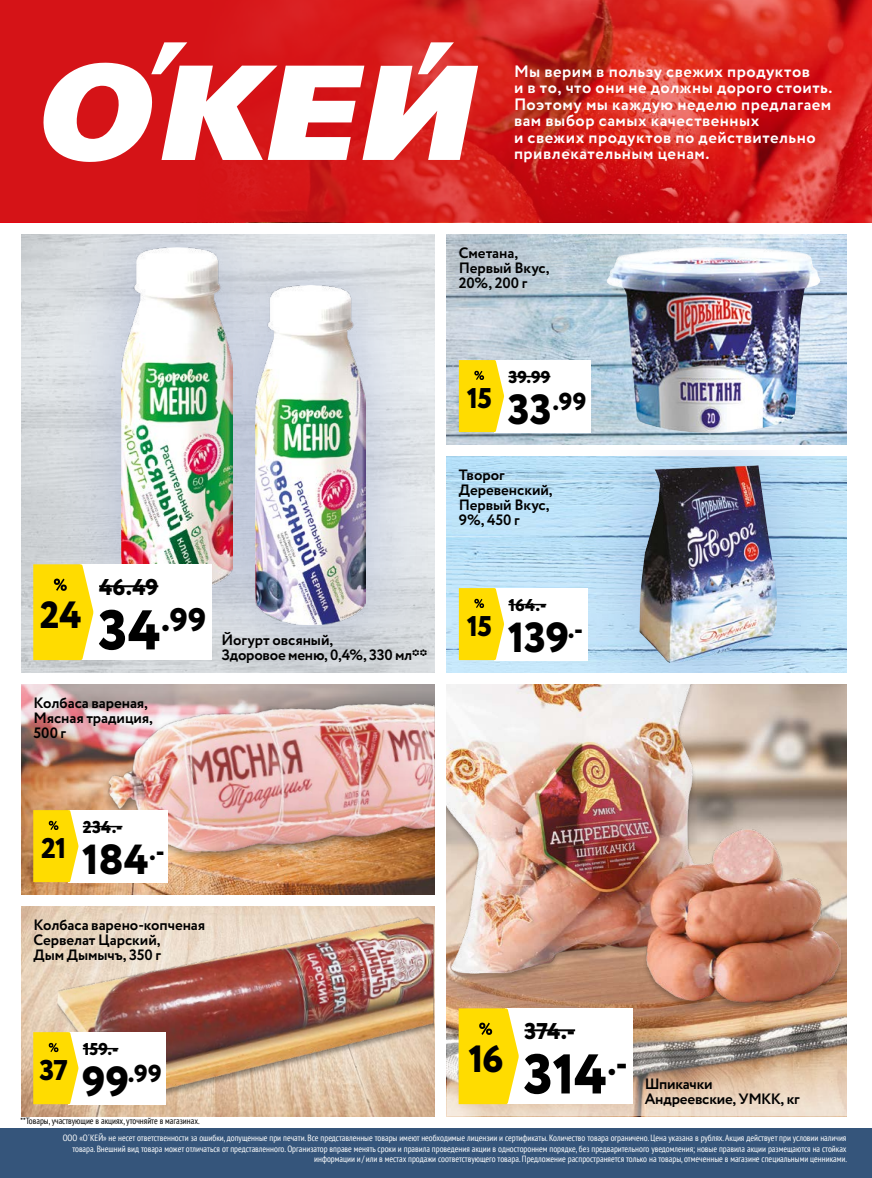
<style>
.page{position:relative;width:872px;height:1178px;background:#fff}
.page>*{position:absolute;margin:0;border:0;box-sizing:border-box;transform-origin:0 0}
.t1{font:800 55.8px "Circe";color:#000}
.t2{font:800 42px "Circe";letter-spacing:-.01em;color:#000}
.t3{font:800 37.95px "Circe";color:#000}
.t4{font:800 32.55px "Circe";color:#000}
.t5{font:800 28.5px "Circe";letter-spacing:-.02em;color:#000}
.t6{font:800 24.45px "Circe";color:#000}
.t7{font:800 22.8px "Circe";letter-spacing:-.01em;color:#000}
.t8{font:800 17.1px "Circe";letter-spacing:.01em;color:#000}
.t9{font:700 16.5px/16.5px "Circe";letter-spacing:.03em;color:#fff}
.t10{font:700 15px/15px "Circe";letter-spacing:-.005em;color:#000}
.t11{font:condensed 9px/10.5px "PT Sans";color:#fff;text-align:right}
.t12{font:condensed 9px "PT Sans";color:#000}
.s1{font-size:42px}
.s2{font-size:55.8px}
</style>
<div class="page">
<img style="left:21px;top:780px;width:414px;height:114px">
<img style="left:21px;top:234px;width:414px;height:438px">
<img style="left:447px;top:234px;width:399px;height:210px">
<img style="left:447px;top:456px;width:122px;height:216px">
<img style="left:21px;top:684px;width:81px;height:96px">
<img style="left:102px;top:684px;width:333px;height:194px">
<img style="left:21px;top:906px;width:414px;height:210px">
<div style="left:446px;top:684px;width:398px;height:327px;background:#000;opacity:.23"></div>
<img style="left:446px;top:684px;width:394px;height:319px">
<img style="left:49px;top:906px;width:384px;height:210px">
<div style="left:50px;top:234px;width:254px;height:425px;background:#455ba6;opacity:.3"></div>
<img style="left:122px;top:248px;width:62px;height:316px">
<div style="left:184px;top:234px;width:249px;height:438px;background:#455ba6;opacity:.3"></div>
<img style="left:255px;top:285px;width:110px;height:339px">
<div style="left:569px;top:450px;width:277px;height:222px;background:#455ba6;opacity:.3"></div>
<img style="left:639px;top:465px;width:138px;height:198px">
<img style="left:606px;top:247px;width:215px;height:186px">
<svg style="left:446px;top:1008px;width:400px;height:108px"></svg>
<div style="left:0;top:1128px;width:872px;height:50px;background:#35557b"></div>
<div style="left:494px;top:588px;width:93px;height:72px;background:#fff"></div>
<hr style="left:508px;top:604px;width:38px;height:1px;background:#000">
<svg style="left:459px;top:588px;width:45px;height:72px"></svg>
<div style="left:494px;top:360px;width:96px;height:72px;background:#fff"></div>
<hr style="left:508px;top:376px;width:42px;height:1px;background:#000">
<svg style="left:459px;top:360px;width:45px;height:72px"></svg>
<div style="left:506px;top:1008px;width:126px;height:96px;background:#fff"></div>
<hr style="left:524px;top:1029px;width:51px;height:2px;background:#000">
<svg style="left:458px;top:1008px;width:61px;height:96px"></svg>
<div style="left:80px;top:564px;width:132px;height:96px;background:#fff"></div>
<hr style="left:99px;top:585px;width:59px;height:2px;background:#000">
<svg style="left:33px;top:564px;width:60px;height:96px"></svg>
<div style="left:69px;top:810px;width:99px;height:72px;background:#fff"></div>
<hr style="left:83px;top:826px;width:39px;height:1px;background:#000">
<svg style="left:33px;top:810px;width:45px;height:72px"></svg>
<div style="left:69px;top:1032px;width:97px;height:72px;background:#fff"></div>
<hr style="left:83px;top:1048px;width:35px;height:1px;background:#000">
<svg style="left:33px;top:1032px;width:45px;height:72px"></svg>
<img style="left:703px;top:0;width:169px;height:222px">
<svg style="left:0;top:0;width:703px;height:222px;fill:#d51717"></svg>
<svg style="left:38px;top:42px;width:440px;height:121px"></svg>
<h3 class="t9" style="left:514px;top:64px;width:320px">Мы верим в пользу свежих продуктов<br>и в то, что они не должны дорого стоить.<br>Поэтому мы каждую неделю предлагаем вам выбор самых качественных<br>и свежих продуктов по действительно привлекательным ценам.</h3>
<h3 class="t10" style="left:459px;top:246px;width:92px">Сметана,<br>Первый Вкус,<br>20%, 200 г</h3>
<h3 class="t5" style="left:467px;top:379px;width:27px">15</h3>
<h3 class="t8" style="left:508px;top:366px;width:44px">39.99</h3>
<h3 class="t6" style="left:508px;top:385px;width:80px"><span class="s1">33</span>.99</h3>
<h3 class="t3" style="left:40px;top:589px;width:43px">24</h3>
<h3 class="t7" style="left:99px;top:572px;width:61px">46.49</h3>
<h3 class="t4" style="left:98px;top:598px;width:110px"><span class="s2">34</span>.99</h3>
<h3 class="t10" style="left:34px;top:696px;width:121px">Колбаса вареная,<br>Мясная традиция,<br>500 г</h3>
<h3 class="t10" style="left:221px;top:633px;width:208px">Йогурт овсяный,<br>Здоровое меню, 0,4%, 330 мл**</h3>
<h3 class="t10" style="left:459px;top:468px;width:95px">Творог<br>Деревенский,<br>Первый Вкус,<br>9%, 450 г</h3>
<h3 class="t5" style="left:467px;top:607px;width:27px">15</h3>
<h3 class="t8" style="left:508px;top:594px;width:39px">164.-</h3>
<h2 class="t2" style="left:508px;top:609px;width:77px">139<sup>.-</sup></h2>
<h3 class="t5" style="left:41px;top:829px;width:27px">21</h3>
<h3 class="t8" style="left:83px;top:816px;width:41px">234.-</h3>
<h2 class="t2" style="left:82px;top:831px;width:84px">184<sup>.-</sup></h2>
<h3 class="t10" style="left:33px;top:917px;width:173px">Колбаса варено-копченая<br>Сервелат Царский,<br>Дым Дымычъ, 350 г</h3>
<h3 class="t5" style="left:39px;top:1051px;width:30px">37</h3>
<h3 class="t8" style="left:83px;top:1038px;width:37px">159.-</h3>
<h3 class="t6" style="left:82px;top:1057px;width:81px"><span class="s1">99</span>.99</h3>
<h3 class="t3" style="left:468px;top:1033px;width:37px">16</h3>
<h3 class="t7" style="left:524px;top:1016px;width:52px">374.-</h3>
<h1 class="t1" style="left:523px;top:1036px;width:106px">314<sup>.-</sup></h1>
<h3 class="t10" style="left:644px;top:1077px;width:157px">Шпикачки<br>Андреевские, УМКК, кг</h3>
<p class="t12" style="left:21px;top:1115px;width:181px">**Товары, участвующие в акциях, уточняйте в магазинах.</p>
<p class="t11" style="left:63px;top:1132px;width:786px">ООО «О´КЕЙ» не несет ответственности за ошибки, допущенные при печати. Все представленные товары имеют необходимые лицензии и сертификаты. Количество товара ограничено. Цена указана в рублях. Акция действует при условии наличия товара. Внешний вид товара может отличаться от представленного. Организатор вправе менять сроки и правила проведения акции в одностороннем порядке, без предварительного уведомления; новые правила акции размещаются на стойках информации и / или в местах продажи соответствующего товара. Предложение распространяется только на товары, отмеченные в магазине специальными ценниками.</p>
</div>
